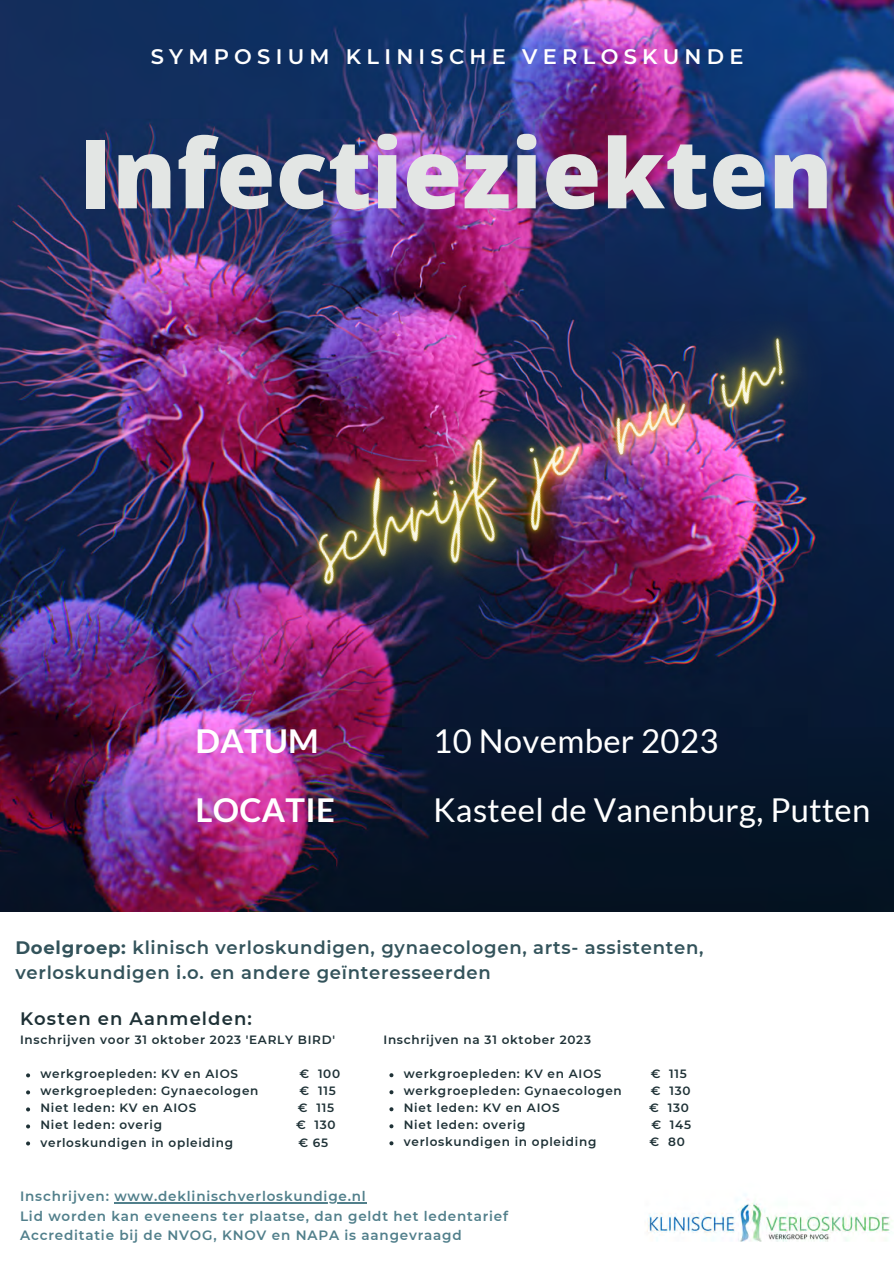
<style>
.page{position:relative;width:894px;height:1264px;background:#fff}
.page>*{position:absolute;margin:0;border:0;box-sizing:border-box;transform-origin:0 0}
.t1{font:800 96px "Open Sans";color:#e3e6e4}
.t2{font:32.85px "Lato";letter-spacing:.01em;color:#fff}
.t3{font:700 32.85px "Lato";letter-spacing:.01em;color:#fff}
.t4{font:600 21px "Montserrat";letter-spacing:.25em;color:#fff}
.t5{font:600 18px/24.8px "Montserrat";letter-spacing:.04em;color:#33535b}
.t6{font:600 18px "Montserrat";letter-spacing:.06em;color:#1e3136}
.t7{font:600 13.5px "Montserrat";letter-spacing:.06em;color:#517f8b}
.t8{font:600 12px "Montserrat";letter-spacing:.06em;color:#1e3136}
.s1{font-weight:700}
</style>
<div class="page">
<img style="left:647px;top:1194px;width:246px;height:48px">
<img style="left:0;top:0;width:893px;height:911px">
<svg style="left:26px;top:1073px;width:4px;height:4px"></svg>
<svg style="left:26px;top:1090px;width:4px;height:4px"></svg>
<svg style="left:26px;top:1107px;width:4px;height:4px"></svg>
<svg style="left:26px;top:1124px;width:4px;height:4px"></svg>
<svg style="left:26px;top:1141px;width:4px;height:4px"></svg>
<svg style="left:389px;top:1073px;width:4px;height:4px"></svg>
<svg style="left:389px;top:1090px;width:4px;height:4px"></svg>
<svg style="left:389px;top:1107px;width:4px;height:4px"></svg>
<svg style="left:389px;top:1124px;width:4px;height:4px"></svg>
<svg style="left:389px;top:1141px;width:4px;height:4px"></svg>
<hr style="left:114px;top:1202px;width:252px;height:1px;background:#517f8b">
<img style="left:97px;top:106px;width:796px;height:700px">
<p class="t4" style="left:151px;top:44px;width:594px">SYMPOSIUM KLINISCHE VERLOSKUNDE</p>
<p class="t1" style="left:79px;top:106px;width:755px">Infectieziekten</p>
<p class="t3" style="left:195px;top:720px;width:125px">DATUM</p>
<p class="t2" style="left:433px;top:720px;width:287px">10 November 2023</p>
<p class="t3" style="left:195px;top:790px;width:141px">LOCATIE</p>
<p class="t2" style="left:433px;top:790px;width:438px">Kasteel de Vanenburg, Putten</p>
<p class="t5" style="left:15px;top:935px;width:689px"><span class="s1">Doelgroep:</span> klinisch verloskundigen, gynaecologen, arts- assistenten, verloskundigen i.o. en andere geïnteresseerden</p>
<p class="t6" style="left:20px;top:1007px;width:233px">Kosten en Aanmelden:</p>
<p class="t8" style="left:20px;top:1032px;width:316px">Inschrijven voor 31 oktober 2023 'EARLY BIRD'</p>
<p class="t8" style="left:40px;top:1066px;width:199px">werkgroepleden: KV en AIOS</p>
<p class="t8" style="left:299px;top:1066px;width:42px">€ 100</p>
<p class="t8" style="left:40px;top:1083px;width:219px">werkgroepleden: Gynaecologen</p>
<p class="t8" style="left:299px;top:1083px;width:38px">€ 115</p>
<p class="t8" style="left:40px;top:1100px;width:157px">Niet leden: KV en AIOS</p>
<p class="t8" style="left:298px;top:1100px;width:38px">€ 115</p>
<p class="t8" style="left:40px;top:1117px;width:123px">Niet leden: overig</p>
<p class="t8" style="left:296px;top:1117px;width:41px">€ 130</p>
<p class="t8" style="left:40px;top:1134px;width:194px">verloskundigen in opleiding</p>
<p class="t8" style="left:298px;top:1134px;width:31px">€ 65</p>
<p class="t8" style="left:383px;top:1032px;width:209px">Inschrijven na 31 oktober 2023</p>
<p class="t8" style="left:404px;top:1066px;width:199px">werkgroepleden: KV en AIOS</p>
<p class="t8" style="left:650px;top:1066px;width:38px">€ 115</p>
<p class="t8" style="left:404px;top:1083px;width:219px">werkgroepleden: Gynaecologen</p>
<p class="t8" style="left:650px;top:1083px;width:41px">€ 130</p>
<p class="t8" style="left:404px;top:1100px;width:157px">Niet leden: KV en AIOS</p>
<p class="t8" style="left:649px;top:1100px;width:41px">€ 130</p>
<p class="t8" style="left:404px;top:1117px;width:123px">Niet leden: overig</p>
<p class="t8" style="left:651px;top:1117px;width:41px">€ 145</p>
<p class="t8" style="left:404px;top:1134px;width:194px">verloskundigen in opleiding</p>
<p class="t8" style="left:649px;top:1134px;width:37px">€ 80</p>
<p class="t7" style="left:20px;top:1188px;width:347px">Inschrijven: www.deklinischverloskundige.nl</p>
<p class="t7" style="left:20px;top:1207px;width:489px">Lid worden kan eveneens ter plaatse, dan geldt het ledentarief</p>
<p class="t7" style="left:20px;top:1226px;width:443px">Accreditatie bij de NVOG, KNOV en NAPA is aangevraagd</p>
</div>
